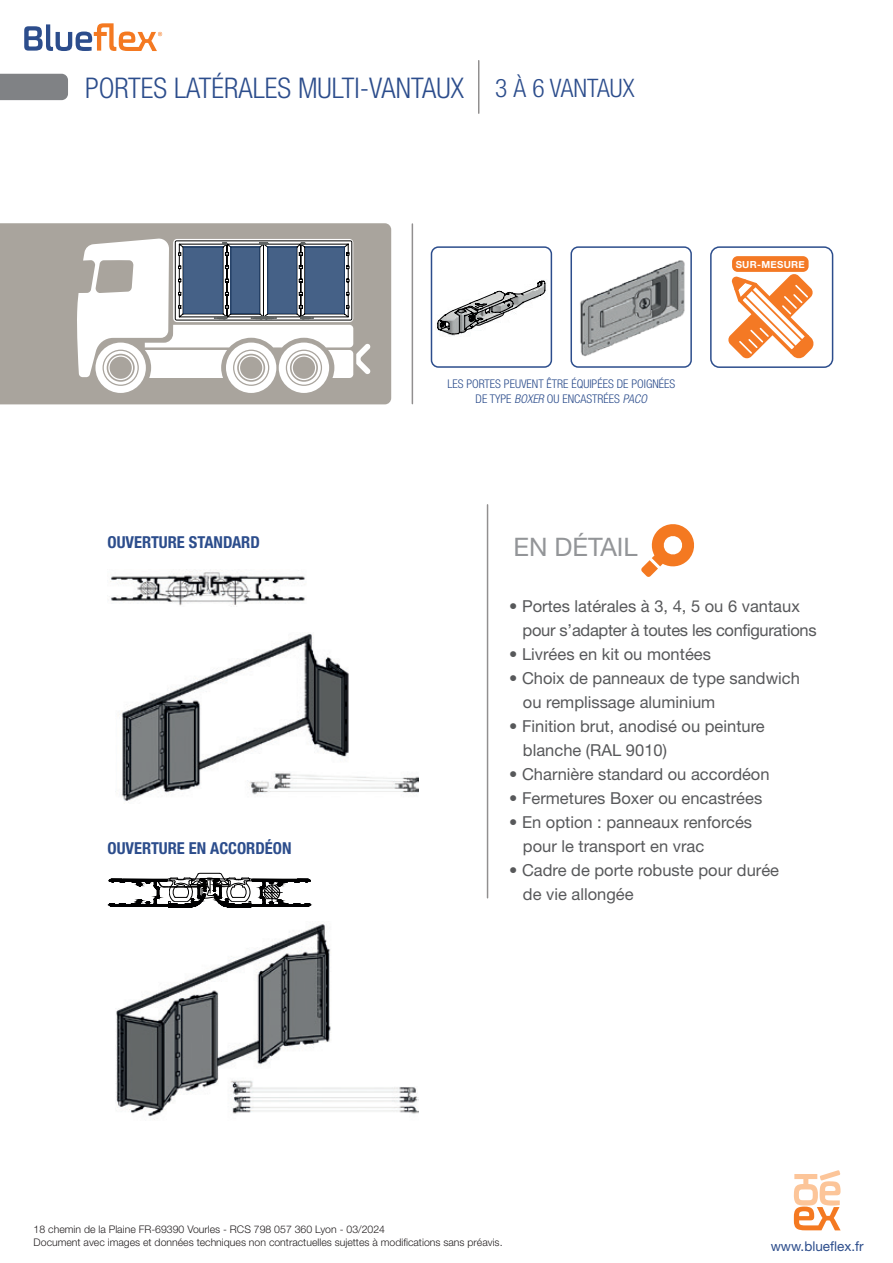
<style>
.page{position:relative;width:893px;height:1263px;background:#fff}
.page>*{position:absolute;margin:0;border:0;box-sizing:border-box;transform-origin:0 0}
.t1{font:300 condensed 28.5px "Helvetica Neue";color:#2c4d8c}
.t2{font:25.5px "Helvetica Neue";color:#939598}
.t3{font:16.5px/24px "Helvetica Neue";color:#57585a}
.t4{font:16.5px/24px "Helvetica Neue";letter-spacing:-.02em;color:#57585a}
.t5{font:700 condensed 16.5px "Helvetica Neue";color:#2c4d8c}
.t6{font:13.5px "Helvetica Neue";color:#2c4d8c}
.t7{font:300 condensed 12px/15px "Helvetica Neue";color:#2c4d8c;text-align:center}
.t8{font:300 10.5px/12.6px "Helvetica Neue";color:#231f20}
.t9{font:700 9.75px "Helvetica Neue";letter-spacing:.03em;color:#fff}
.s1{font-size:25.5px}
.s2{font-style:italic}
</style>
<div class="page">
<svg style="left:24px;top:23px;width:138px;height:28px"></svg>
<svg style="left:794px;top:1170px;width:47px;height:60px"></svg>
<div style="left:431px;top:246px;width:121px;height:122px;border:2px solid #2c4d8c;border-radius:7px"></div>
<div style="left:570px;top:246px;width:122px;height:122px;border:2px solid #2c4d8c;border-radius:7px"></div>
<hr style="left:478px;top:61px;width:1px;height:52px;background:#231f20">
<hr style="left:487px;top:505px;width:1px;height:393px;background:#231f20">
<svg style="left:641px;top:524px;width:53px;height:53px"></svg>
<svg style="left:436px;top:280px;width:110px;height:56px"></svg>
<img style="left:580px;top:260px;width:105px;height:97px">
<img style="left:121px;top:633px;width:298px;height:170px">
<img style="left:116px;top:924px;width:303px;height:196px">
<img style="left:110px;top:569px;width:195px;height:37px">
<svg style="left:109px;top:873px;width:202px;height:35px"></svg>
<div style="left:0;top:223px;width:391px;height:181px;background:#a9a49d"></div>
<hr style="left:412px;top:224px;width:1px;height:180px;background:#231f20">
<div style="left:732px;top:256px;width:77px;height:16px;background:#f47924;border-radius:6px"></div>
<svg style="left:728px;top:271px;width:86px;height:87px"></svg>
<div style="left:710px;top:246px;width:123px;height:122px;border:2px solid #2c4d8c;border-radius:9px"></div>
<svg style="left:77px;top:238px;width:294px;height:155px"></svg>
<div style="left:305px;top:247px;width:40px;height:67px;background:#456187"></div>
<div style="left:267px;top:247px;width:30px;height:67px;background:#456187"></div>
<div style="left:230px;top:247px;width:30px;height:67px;background:#456187"></div>
<div style="left:183px;top:247px;width:40px;height:67px;background:#456187"></div>
<div style="left:0;top:74px;width:68px;height:26px;background:#808285"></div>
<h1 class="t1" style="left:85px;top:72px;width:551px">PORTES LATÉRALES MULTI-VANTAUX <span class="s1">3 À 6 VANTAUX</span></h1>
<p class="t5" style="left:108px;top:533px;width:154px">OUVERTURE STANDARD</p>
<p class="t7" style="left:447px;top:376px;width:229px">LES PORTES PEUVENT ÊTRE ÉQUIPÉES DE POIGNÉES<br>DE TYPE <span class="s2">BOXER</span> OU ENCASTRÉES <span class="s2">PACO</span></p>
<h2 class="t2" style="left:513px;top:531px;width:126px">EN DÉTAIL</h2>
<p class="t9" style="left:736px;top:258px;width:71px">SUR-MESURE</p>
<p class="t5" style="left:108px;top:838px;width:185px">OUVERTURE EN ACCORDÉON</p>
<p class="t4" style="left:523px;top:594px;width:295px;text-indent:-13px">• Portes latérales à 3, 4, 5 ou 6 vantaux pour s’adapter à toutes les configurations</p>
<p class="t3" style="left:509px;top:642px;width:203px">• Livrées en kit ou montées</p>
<p class="t3" style="left:523px;top:666px;width:278px;text-indent:-14px">• Choix de panneaux de type sandwich ou remplissage aluminium</p>
<p class="t3" style="left:523px;top:714px;width:243px;text-indent:-14px">• Finition brut, anodisé ou peinture blanche (RAL 9010)</p>
<p class="t3" style="left:509px;top:762px;width:262px">• Charnière standard ou accordéon</p>
<p class="t3" style="left:509px;top:786px;width:255px">• Fermetures Boxer ou encastrées</p>
<p class="t3" style="left:523px;top:810px;width:231px;text-indent:-14px">• En option : panneaux renforcés pour le transport en vrac</p>
<p class="t3" style="left:523px;top:858px;width:258px;text-indent:-14px">• Cadre de porte robuste pour durée de vie allongée</p>
<p class="t8" style="left:34px;top:1223px;width:470px">18 chemin de la Plaine FR-69390 Vourles - RCS 798 057 360 Lyon - 03/2024<br>Document avec images et données techniques non contractuelles sujettes à modifications sans préavis.</p>
<p class="t6" style="left:771px;top:1238px;width:94px">www.blueflex.fr</p>
</div>
